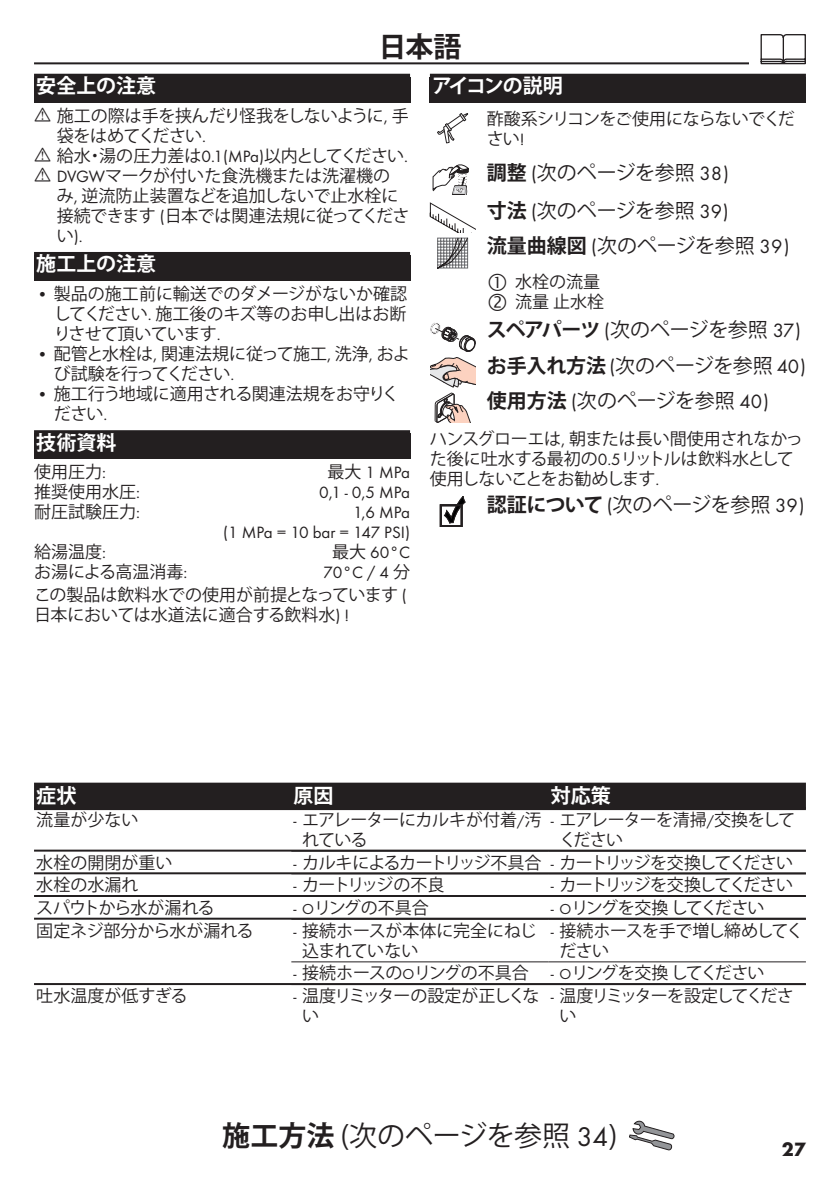
<style>
.page{position:relative;width:840px;height:1191px;background:#fff}
.page>*{position:absolute;margin:0;border:0;box-sizing:border-box;transform-origin:0 0}
.Montage_mit_Symbol_J{font:28px "Koz Go Pr 6 N";letter-spacing:-.01em;color:#231f20}
.Montage_mit_Symbol_B{font:700 28px "Koz Go Pr 6 N";color:#231f20}
.Montage_mit_Symbol_B-2{font:20px/35.4px "Koz Go Pr 6 N";letter-spacing:-.01em;color:#231f20}
.Montage_mit_Symbol_B-3{font:700 20px "Koz Go Pr 6 N";color:#fff}
.Montage_mit_Symbol_B-4{font:700 20px "Koz Go Pr 6 N";letter-spacing:-.08em;color:#fff}
.Tabelle_Kopf_JP{font:700 20px "Koz Go Pr 6 N";color:#fff}
.t1{font:700 20px "Futura TOT";color:#231f20}
.Montage_mit_Symbol_B-5{font:17px/20px "Koz Go Pr 6 N";letter-spacing:-.02em;color:#231f20}
.Montage_mit_Symbol_B-6{font:17px/22.8px "Koz Go Pr 6 N";color:#231f20;text-align:right}
.Montage_mit_Symbol_B-7{font:17px/20px "Koz Go Pr 6 N";letter-spacing:-.05em;color:#231f20}
.Montage_mit_Symbol_B-8{font:17px/20px "Futura TOT Boo";color:#231f20;text-align:right}
.Montage_mit_Symbol_B-9{font:17px/20px "Koz Go Pr 6 N";letter-spacing:-.04em;color:#231f20}
.Tabelle_Spalte_JP{font:17px "Koz Go Pr 6 N";color:#231f20}
.Montage_mit_Symbol_B-10{font:17px "Koz Go Pr 6 N";letter-spacing:-.105em;color:#231f20}
.Montage_mit_Symbol_B-11{font:17px/20px "Koz Go Pr 6 N";letter-spacing:-.075em;color:#231f20}
.Montage_mit_Symbol_B-12{font:17px/20px "Koz Go Pr 6 N";letter-spacing:-.095em;color:#231f20}
.Tabelle_Spalte_JP-2{font:17px "Koz Go Pr 6 N";letter-spacing:-.055em;color:#231f20}
.s1{font-family:"Futura TOT Boo"}
.s2{font-family:"Koz Go Pr 6 N"}
.s3{font-weight:700}
.s4{font-family:"Futura TOT Boo";font-size:15px}
</style>
<div class="page">
<hr style="left:34px;top:62px;width:771px;height:2px;background:#231f20">
<div style="left:748px;top:34px;width:68px;height:34px;background:#fff"></div>
<svg style="left:760px;top:34px;width:45px;height:30px"></svg>
<svg style="left:629px;top:1120px;width:45px;height:30px"></svg>
<div style="left:34px;top:74px;width:376px;height:28px;background:#231f20"></div>
<div style="left:34px;top:252px;width:376px;height:28px;background:#231f20"></div>
<div style="left:34px;top:433px;width:376px;height:26px;background:#231f20"></div>
<div style="left:34px;top:430px;width:376px;height:28px;background:#231f20"></div>
<div style="left:429px;top:74px;width:376px;height:28px;background:#231f20"></div>
<svg style="left:437px;top:113px;width:31px;height:30px"></svg>
<svg style="left:432px;top:164px;width:36px;height:31px"></svg>
<svg style="left:429px;top:203px;width:46px;height:65px"></svg>
<svg style="left:430px;top:322px;width:45px;height:65px"></svg>
<svg style="left:434px;top:393px;width:36px;height:30px"></svg>
<svg style="left:440px;top:496px;width:25px;height:30px"></svg>
<div style="left:34px;top:782px;width:771px;height:28px;background:#231f20"></div>
<hr style="left:34px;top:807px;width:771px;height:2px;background:#231f20">
<hr style="left:34px;top:849px;width:771px;height:2px;background:#231f20">
<hr style="left:34px;top:872px;width:771px;height:2px;background:#231f20">
<hr style="left:34px;top:895px;width:771px;height:2px;background:#231f20">
<hr style="left:34px;top:917px;width:771px;height:2px;background:#231f20">
<hr style="left:291px;top:961px;width:257px;height:1px;background:#231f20">
<hr style="left:548px;top:961px;width:257px;height:1px;background:#231f20">
<hr style="left:34px;top:983px;width:771px;height:2px;background:#231f20">
<p class="Montage_mit_Symbol_B" style="left:378px;top:30px;width:84px">日本語</p>
<p class="Montage_mit_Symbol_B-3" style="left:36px;top:75px;width:121px">安全上の注意</p>
<p class="Montage_mit_Symbol_B-5" style="left:57px;top:106px;width:354px">施工の際は手を挟んだり怪我をしないように<span class="s1">,</span> 手袋をはめてください<span class="s1">.<br></span>給水・湯の圧力差は<span class="s1">0.1(MPa)</span>以内としてください<span class="s1">.<br>DVGW</span>マークが付いた食洗機または洗濯機のみ<span class="s1">,</span> 逆流防止装置などを追加しないで止水栓に接続できます <span class="s1">(</span>日本では関連法規に従ってください<span class="s1">).</span></p>
<p class="Montage_mit_Symbol_B-3" style="left:36px;top:253px;width:121px">施工上の注意</p>
<p class="Montage_mit_Symbol_B-5" style="left:54px;top:284px;width:354px;text-align:justify;text-indent:-17px"><span class="s1">•</span> 製品の施工前に輸送でのダメージがないか確認してください<span class="s1">.</span> 施工後のキズ等のお申し出はお断りさせて頂いています<span class="s1">.</span></p>
<p class="Montage_mit_Symbol_B-5" style="left:54px;top:344px;width:357px;text-indent:-17px"><span class="s1">•</span> 配管と水栓は<span class="s1">,</span> 関連法規に従って施工<span class="s1">,</span> 洗浄<span class="s1">,</span> および試験を行ってください<span class="s1">.</span></p>
<p class="Montage_mit_Symbol_B-5" style="left:54px;top:384px;width:346px;text-indent:-17px"><span class="s1">•</span> 施工行う地域に適用される関連法規をお守りください<span class="s1">.</span></p>
<p class="Montage_mit_Symbol_B-3" style="left:36px;top:431px;width:81px">技術資料</p>
<p class="Montage_mit_Symbol_B-5" style="left:34px;top:462px;width:73px">使用圧力<span class="s1">:</span></p>
<p class="Montage_mit_Symbol_B-8" style="left:327px;top:462px;width:84px"><span class="s2">最大</span> 1 MPa</p>
<p class="Montage_mit_Symbol_B-5" style="left:34px;top:482px;width:107px">推奨使用水圧<span class="s1">:</span></p>
<p class="Montage_mit_Symbol_B-8" style="left:319px;top:482px;width:92px">0,1 - 0,5 MPa</p>
<p class="Montage_mit_Symbol_B-5" style="left:34px;top:502px;width:107px">耐圧試験圧力<span class="s1">:</span></p>
<p class="Montage_mit_Symbol_B-8" style="left:223px;top:502px;width:188px">1,6 MPa<br>(1 MPa = 10 bar = 147 PSI)</p>
<p class="Montage_mit_Symbol_B-5" style="left:34px;top:542px;width:73px">給湯温度<span class="s1">:</span></p>
<p class="Montage_mit_Symbol_B-8" style="left:332px;top:542px;width:79px"><span class="s2">最大</span> 60°C</p>
<p class="Montage_mit_Symbol_B-6" style="left:34px;top:561px;width:155px">お湯による高温消毒<span class="s1">:</span></p>
<p class="Montage_mit_Symbol_B-6" style="left:34px;top:561px;width:377px"><span class="s1">70°C / 4</span> 分<br>この製品は飲料水での使用が前提となっています <span class="s1">(</span></p>
<p class="Montage_mit_Symbol_B-6" style="left:34px;top:604px;width:316px">日本においては水道法に適合する飲料水<span class="s1">) !</span></p>
<p class="Montage_mit_Symbol_B-4" style="left:432px;top:75px;width:132px">アイコンの説明</p>
<p class="Montage_mit_Symbol_B-9" style="left:486px;top:109px;width:309px">酢酸系シリコンをご使用にならないでください<span class="s1">!</span></p>
<p class="Montage_mit_Symbol_B-2" style="left:486px;top:154px;width:243px;line-height:38.2px"><span class="s3">調整</span> <span class="s1">(</span>次のページを参照 <span class="s1">38)</span><span class="s3">寸法</span> <span class="s1">(</span>次のページを参照 <span class="s1">39)</span></p>
<p class="Montage_mit_Symbol_B-2" style="left:486px;top:229px;width:304px"><span class="s3">流量曲線図</span> <span class="s1">(</span>次のページを参照 <span class="s1">39)</span></p>
<p class="Montage_mit_Symbol_B-6" style="left:514px;top:272px;width:90px;line-height:20px;text-align:left">水栓の流量流量止水栓</p>
<p class="Montage_mit_Symbol_B-2" style="left:486px;top:313px;width:320px"><span class="s3">スペアパーツ</span> <span class="s1">(</span>次のページを参照 <span class="s1">37)</span><span class="s3">お手入れ方法</span> <span class="s1">(</span>次のページを参照 <span class="s1">40)</span><span class="s3">使用方法</span> <span class="s1">(</span>次のページを参照 <span class="s1">40)</span></p>
<p class="Montage_mit_Symbol_B-5" style="left:429px;top:429px;width:374px">ハンスグローエは<span class="s1">,</span> 朝または長い間使用されなかった後に吐水する最初の<span class="s1">0.5</span>リットルは飲料水として使用しないことをお勧めします<span class="s1">.</span></p>
<p class="Montage_mit_Symbol_B-2" style="left:486px;top:487px;width:319px"><span class="s3">認証について</span> <span class="s1">(</span>次のページを参照 <span class="s1">39)</span></p>
<p class="Tabelle_Kopf_JP" style="left:36px;top:784px;width:41px">症状</p>
<p class="Tabelle_Kopf_JP" style="left:293px;top:784px;width:41px">原因</p>
<p class="Tabelle_Kopf_JP" style="left:550px;top:784px;width:61px">対応策</p>
<p class="Tabelle_Spalte_JP" style="left:36px;top:810px;width:103px">流量が少ない</p>
<p class="Montage_mit_Symbol_B-9" style="left:302px;top:810px;width:240px;text-indent:-9px"><span class="s1">-</span> エアレーターにカルキが付着<span class="s4">/</span>汚れている</p>
<p class="Montage_mit_Symbol_B-7" style="left:559px;top:810px;width:237px;text-indent:-9px"><span class="s1">-</span> エアレーターを清掃<span class="s4">/</span>交換をしてください</p>
<p class="Tabelle_Spalte_JP" style="left:36px;top:853px;width:137px">水栓の開閉が重い</p>
<p class="Montage_mit_Symbol_B-7" style="left:293px;top:852px;width:249px"><span class="s1">-</span> カルキによるカートリッジ不具合</p>
<p class="Montage_mit_Symbol_B-10" style="left:550px;top:853px;width:243px"><span class="s1">-</span> カートリッジを交換してください</p>
<p class="Tabelle_Spalte_JP" style="left:36px;top:875px;width:103px">水栓の水漏れ</p>
<p class="Montage_mit_Symbol_B-11" style="left:293px;top:875px;width:152px"><span class="s1">-</span> カートリッジの不良</p>
<p class="Montage_mit_Symbol_B-10" style="left:550px;top:875px;width:243px"><span class="s1">-</span> カートリッジを交換してください</p>
<p class="Tabelle_Spalte_JP-2" style="left:36px;top:898px;width:180px">スパウトから水が漏れる</p>
<p class="Montage_mit_Symbol_B-5" style="left:293px;top:898px;width:136px"><span class="s1">-</span> <span class="s4">O</span>リングの不具合</p>
<p class="Montage_mit_Symbol_B-7" style="left:550px;top:898px;width:215px"><span class="s1">-</span> <span class="s4">O</span>リングを交換してください</p>
<p class="Tabelle_Spalte_JP" style="left:36px;top:921px;width:218px">固定ネジ部分から水が漏れる</p>
<p class="Montage_mit_Symbol_B-5" style="left:302px;top:920px;width:236px;text-indent:-9px"><span class="s1">-</span> 接続ホースが本体に完全にねじ込まれていない</p>
<p class="Montage_mit_Symbol_B-5" style="left:559px;top:920px;width:245px;text-indent:-9px"><span class="s1">-</span> 接続ホースを手で増し締めしてください</p>
<p class="Montage_mit_Symbol_B-5" style="left:293px;top:963px;width:237px"><span class="s1">-</span> 接続ホースの<span class="s4">O</span>リングの不具合</p>
<p class="Montage_mit_Symbol_B-7" style="left:550px;top:963px;width:215px"><span class="s1">-</span> <span class="s4">O</span>リングを交換してください</p>
<p class="Tabelle_Spalte_JP" style="left:36px;top:986px;width:153px">吐水温度が低すぎる</p>
<p class="Montage_mit_Symbol_B-11" style="left:302px;top:986px;width:239px;text-indent:-9px"><span class="s1">-</span> 温度リミッターの設定が正しくない</p>
<p class="Montage_mit_Symbol_B-12" style="left:559px;top:986px;width:236px;text-indent:-9px"><span class="s1">-</span> 温度リミッターを設定してください</p>
<p class="Montage_mit_Symbol_J" style="left:222px;top:1119px;width:396px"><span class="s3">施工方法</span> (次のページを参照 <span class="s1">34</span>)</p>
<p class="t1" style="left:781px;top:1136px;width:25px">27</p>
</div>
